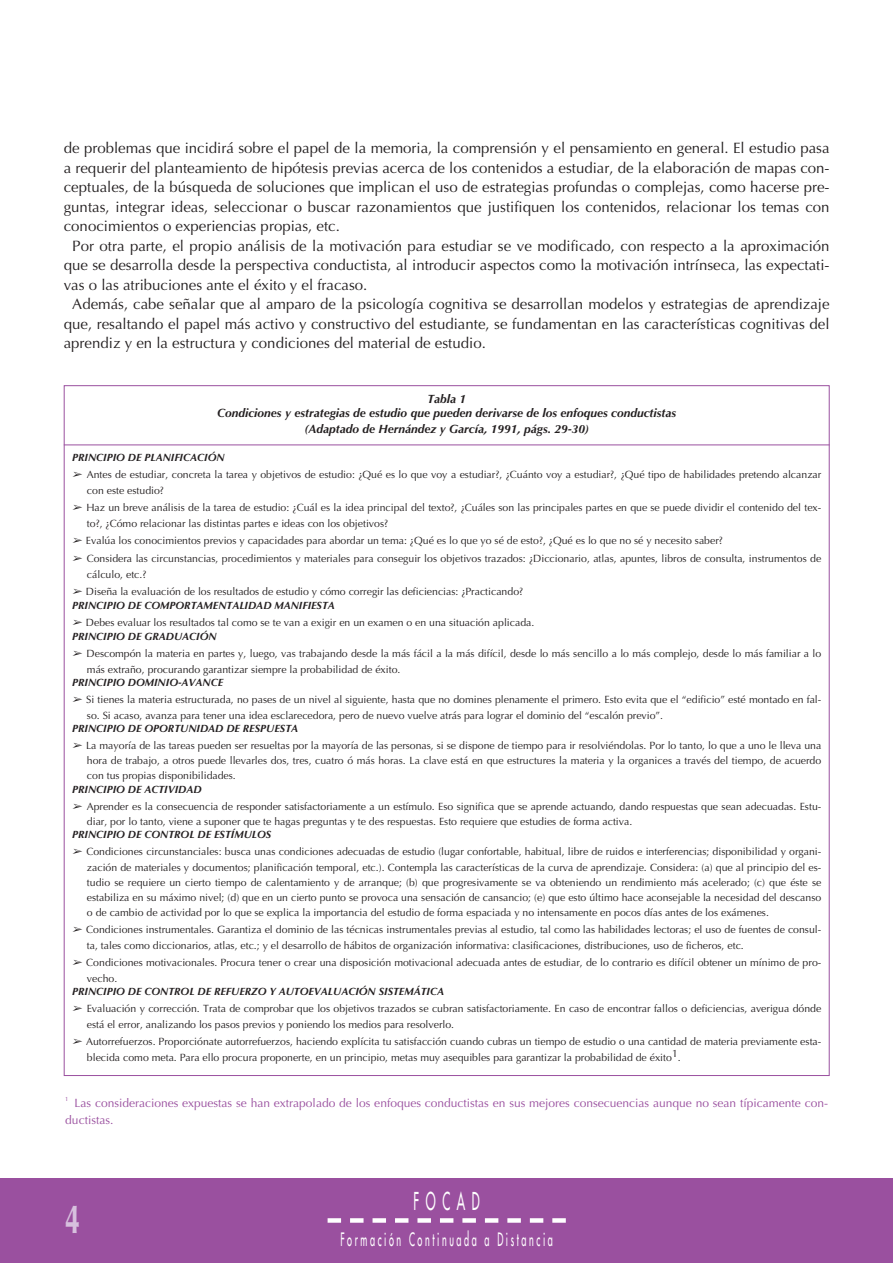
<style>
.page{position:relative;width:893px;height:1263px;background:#fff}
.page>*{position:absolute;margin:0;border:0;box-sizing:border-box;transform-origin:0 0}
.t1{font:700 40.5px "Optima";color:#d7c1de;scale:.67 1}
.t2{font:24px "Futura";letter-spacing:.55em;color:#fff;scale:.5 1}
.t3{font:18px "Futura";letter-spacing:.29em;color:#fff;scale:.5 1}
.t4{font:15px "Optima";color:#231f20}
.t5{font:12px/17.1px "Optima";color:#9a509f}
.t6{font:italic 700 12px/15px "Optima";color:#231f20;text-align:center}
.t7{font:10.5px/15.8px "Optima";color:#231f20}
.t8{font:italic 700 10.5px "Optima";color:#231f20}
.t9{font:6px "Optima";color:#9a509f}
.s1{font-weight:700;font-style:italic}
</style>
<div class="page">
<div style="left:0;top:1178px;width:892px;height:85px;background:#9a509f"></div>
<svg style="left:341px;top:1218px;width:203px;height:5px"></svg>
<div style="left:327px;top:1218px;width:14px;height:5px;background:#fff"></div>
<div style="left:552px;top:1218px;width:14px;height:5px;background:#fff"></div>
<hr style="left:64px;top:445px;width:765px;height:1px;background:#9a509f">
<h3 class="t4" style="left:64px;top:142px;width:767px">de problemas que incidirá sobre el papel de la memoria, la comprensión y el pensamiento en general. El estudio pasa</h3>
<h3 class="t4" style="left:64px;top:162px;width:767px">a requerir del planteamiento de hipótesis previas acerca de los contenidos a estudiar, de la elaboración de mapas con-</h3>
<h3 class="t4" style="left:64px;top:181px;width:767px">ceptuales, de la búsqueda de soluciones que implican el uso de estrategias profundas o complejas, como hacerse pre-</h3>
<h3 class="t4" style="left:64px;top:201px;width:767px">guntas, integrar ideas, seleccionar o buscar razonamientos que justifiquen los contenidos, relacionar los temas con</h3>
<h3 class="t4" style="left:64px;top:220px;width:277px">conocimientos o experiencias propias, etc.</h3>
<h3 class="t4" style="left:72px;top:240px;width:758px">Por otra parte, el propio análisis de la motivación para estudiar se ve modificado, con respecto a la aproximación</h3>
<h3 class="t4" style="left:64px;top:259px;width:767px">que se desarrolla desde la perspectiva conductista, al introducir aspectos como la motivación intrínseca, las expectati-</h3>
<h3 class="t4" style="left:64px;top:279px;width:305px">vas o las atribuciones ante el éxito y el fracaso.</h3>
<h3 class="t4" style="left:72px;top:298px;width:758px">Además, cabe señalar que al amparo de la psicología cognitiva se desarrollan modelos y estrategias de aprendizaje</h3>
<h3 class="t4" style="left:64px;top:318px;width:767px">que, resaltando el papel más activo y constructivo del estudiante, se fundamentan en las características cognitivas del</h3>
<h3 class="t4" style="left:64px;top:337px;width:423px">aprendiz y en la estructura y condiciones del material de estudio.</h3>
<p class="t6" style="left:217px;top:392px;width:460px">Tabla 1<br>Condiciones y estrategias de estudio que pueden derivarse de los enfoques conductistas (Adaptado de Hernández y García, 1991, págs. 29-30)</p>
<p class="t8" style="left:72px;top:453px;width:154px">PRINCIPIO DE PLANIFICACIÓN</p>
<p class="t7" style="left:87px;top:468px;width:735px;text-indent:-15px">➢ Antes de estudiar, concreta la tarea y objetivos de estudio: ¿Qué es lo que voy a estudiar?, ¿Cuánto voy a estudiar?, ¿Qué tipo de habilidades pretendo alcanzar con este estudio?</p>
<p class="t7" style="left:87px;top:501px;width:735px;text-indent:-15px">➢ Haz un breve análisis de la tarea de estudio: ¿Cuál es la idea principal del texto?, ¿Cuáles son las principales partes en que se puede dividir el contenido del tex&shy;to?, ¿Cómo relacionar las distintas partes e ideas con los objetivos?</p>
<p class="t7" style="left:72px;top:534px;width:652px">➢ Evalúa los conocimientos previos y capacidades para abordar un tema: ¿Qué es lo que yo sé de esto?, ¿Qué es lo que no sé y necesito saber?</p>
<p class="t7" style="left:87px;top:552px;width:735px;text-indent:-15px">➢ Considera las circunstancias, procedimientos y materiales para conseguir los objetivos trazados: ¿Diccionario, atlas, apuntes, libros de consulta, instrumentos de cálculo, etc.?</p>
<p class="t7" style="left:72px;top:586px;width:452px;line-height:14px">➢ Diseña la evaluación de los resultados de estudio y cómo corregir las deficiencias: ¿Practicando?<br><span class="s1">PRINCIPIO DE COMPORTAMENTALIDAD MANIFIESTA</span></p>
<p class="t7" style="left:72px;top:617px;width:464px;line-height:14px">➢ Debes evaluar los resultados tal como se te van a exigir en un examen o en una situación aplicada.<br><span class="s1">PRINCIPIO DE GRADUACIÓN</span></p>
<p class="t7" style="left:87px;top:646px;width:735px;text-indent:-15px">➢ Descompón la materia en partes y, luego, vas trabajando desde la más fácil a la más difícil, desde lo más sencillo a lo más complejo, desde lo más familiar a lo más extraño, procurando garantizar siempre la probabilidad de éxito.</p>
<p class="t8" style="left:72px;top:678px;width:153px">PRINCIPIO DOMINIO-AVANCE</p>
<p class="t7" style="left:87px;top:692px;width:735px;text-indent:-15px">➢ Si tienes la materia estructurada, no pases de un nivel al siguiente, hasta que no domines plenamente el primero. Esto evita que el “edificio” esté montado en fal&shy;so. Si acaso, avanza para tener una idea esclarecedora, pero de nuevo vuelve atrás para lograr el dominio del “escalón previo”.</p>
<p class="t8" style="left:72px;top:724px;width:227px">PRINCIPIO DE OPORTUNIDAD DE RESPUESTA</p>
<p class="t7" style="left:87px;top:738px;width:735px;line-height:15.3px;text-align:justify;text-indent:-15px">➢ La mayoría de las tareas pueden ser resueltas por la mayoría de las personas, si se dispone de tiempo para ir resolviéndolas. Por lo tanto, lo que a uno le lleva una hora de trabajo, a otros puede llevarles dos, tres, cuatro ó más horas. La clave está en que estructures la materia y la organices a través del tiempo, de acuerdo con tus propias disponibilidades.</p>
<p class="t8" style="left:72px;top:785px;width:131px">PRINCIPIO DE ACTIVIDAD</p>
<p class="t7" style="left:87px;top:799px;width:735px;text-indent:-15px">➢ Aprender es la consecuencia de responder satisfactoriamente a un estímulo. Eso significa que se aprende actuando, dando respuestas que sean adecuadas. Estu&shy;diar, por lo tanto, viene a suponer que te hagas preguntas y te des respuestas. Esto requiere que estudies de forma activa.</p>
<p class="t8" style="left:72px;top:831px;width:201px">PRINCIPIO DE CONTROL DE ESTÍMULOS</p>
<p class="t7" style="left:87px;top:845px;width:735px;line-height:15.1px;text-align:justify;text-indent:-15px">➢ Condiciones circunstanciales: busca unas condiciones adecuadas de estudio (lugar confortable, habitual, libre de ruidos e interferencias; disponibilidad y organi&shy;zación de materiales y documentos; planificación temporal, etc.). Contempla las características de la curva de aprendizaje. Considera: (a) que al principio del es&shy;tudio se requiere un cierto tiempo de calentamiento y de arranque; (b) que progresivamente se va obteniendo un rendimiento más acelerado; (c) que éste se estabiliza en su máximo nivel; (d) que en un cierto punto se provoca una sensación de cansancio; (e) que esto último hace aconsejable la necesidad del descanso o de cambio de actividad por lo que se explica la importancia del estudio de forma espaciada y no intensamente en pocos días antes de los exámenes.</p>
<p class="t7" style="left:87px;top:923px;width:735px;text-indent:-15px">➢ Condiciones instrumentales. Garantiza el dominio de las técnicas instrumentales previas al estudio, tal como las habilidades lectoras; el uso de fuentes de consul&shy;ta, tales como diccionarios, atlas, etc.; y el desarrollo de hábitos de organización informativa: clasificaciones, distribuciones, uso de ficheros, etc.</p>
<p class="t7" style="left:87px;top:956px;width:735px;text-indent:-15px">➢ Condiciones motivacionales. Procura tener o crear una disposición motivacional adecuada antes de estudiar, de lo contrario es difícil obtener un mínimo de pro&shy;vecho.</p>
<p class="t8" style="left:72px;top:987px;width:373px">PRINCIPIO DE CONTROL DE REFUERZO Y AUTOEVALUACIÓN SISTEMÁTICA</p>
<p class="t7" style="left:87px;top:1002px;width:735px;text-indent:-15px">➢ Evaluación y corrección. Trata de comprobar que los objetivos trazados se cubran satisfactoriamente. En caso de encontrar fallos o deficiencias, averigua dónde está el error, analizando los pasos previos y poniendo los medios para resolverlo.</p>
<p class="t7" style="left:87px;top:1035px;width:735px;text-indent:-15px">➢ Autorrefuerzos. Proporciónate autorrefuerzos, haciendo explícita tu satisfacción cuando cubras un tiempo de estudio o una cantidad de materia previamente esta&shy;blecida como meta. Para ello procura proponerte, en un principio, metas muy asequibles para garantizar la probabilidad de éxito1.</p>
<p class="t9" style="left:65px;top:1097px;width:5px">1</p>
<p class="t5" style="left:65px;top:1095px;width:764px;text-indent:9px">Las consideraciones expuestas se han extrapolado de los enfoques conductistas en sus mejores consecuencias aunque no sean típicamente con&shy;ductistas.</p>
<h1 class="t1" style="left:65px;top:1202px;width:24px">4</h1>
<h2 class="t2" style="left:413px;top:1189px;width:134px">FOCAD</h2>
<h3 class="t3" style="left:340px;top:1230px;width:426px">Formación Continuada a Distancia</h3>
</div>
